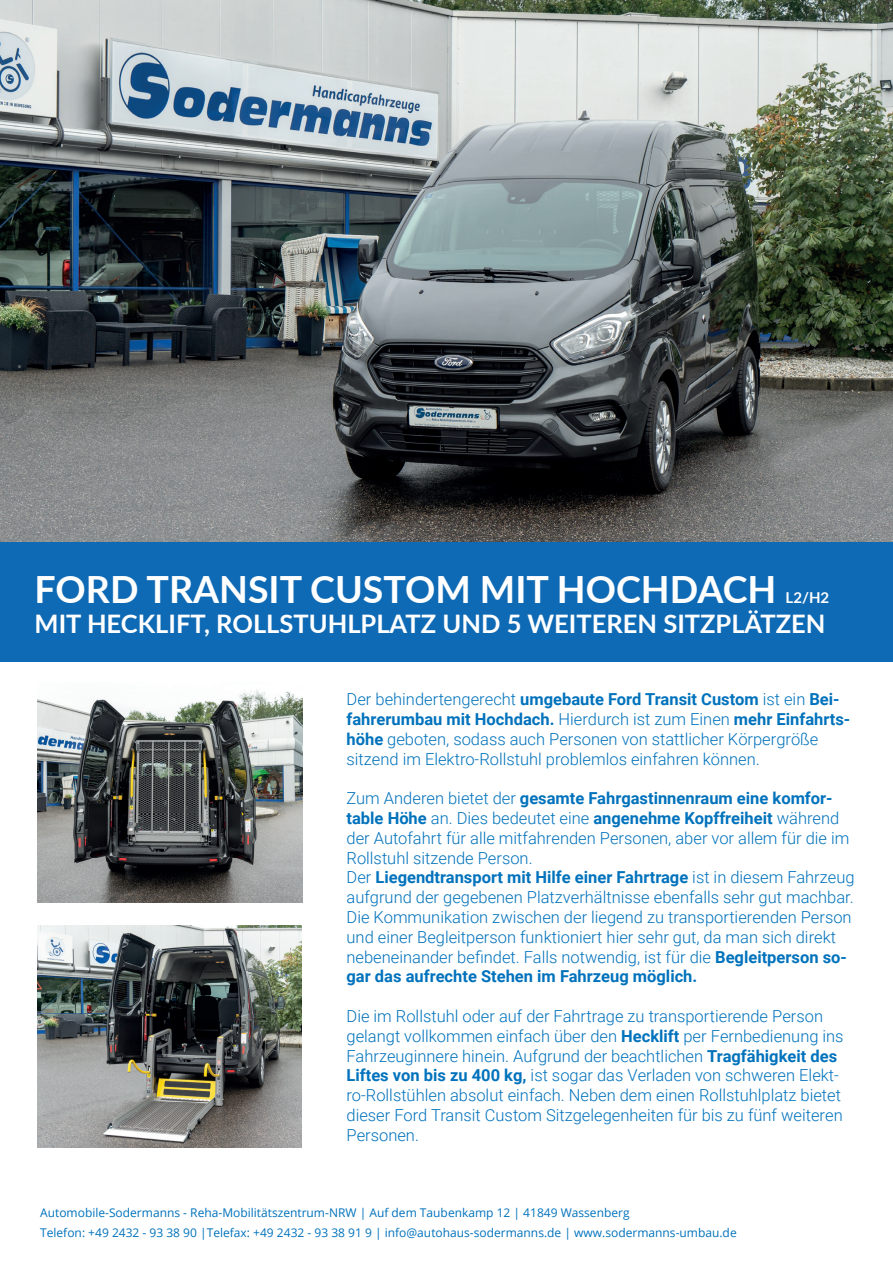
<style>
.page{position:relative;width:893px;height:1263px;background:#fff}
.page>*{position:absolute;margin:0;border:0;box-sizing:border-box;transform-origin:0 0}
.t1{font:700 37.5px "Lato";color:#fff}
.t2{font:700 25.5px "Lato";color:#fff}
.t3{font:300 16.5px/19.8px "Roboto";color:#0072bc}
.t4{font:700 15px "Lato";color:#fff}
.t5{font:12px/19.8px "Open Sans";color:#0072bc}
.s1{font-weight:700}
</style>
<div class="page">
<img style="left:0;top:0;width:893px;height:542px">
<div style="left:0;top:542px;width:893px;height:119px;background:#0f6ab5"></div>
<img style="left:38px;top:690px;width:264px;height:212px">
<img style="left:37px;top:926px;width:264px;height:221px">
<h1 class="t1" style="left:35px;top:561px;width:743px">FORD TRANSIT CUSTOM MIT HOCHDACH</h1>
<p class="t4" style="left:786px;top:586px;width:45px">L2/H2</p>
<h2 class="t2" style="left:35px;top:605px;width:792px">MIT HECKLIFT, ROLLSTUHLPLATZ UND 5 WEITEREN SITZPLÄTZEN</h2>
<p class="t3" style="left:347px;top:689px;width:505px">Der behindertengerecht <span class="s1">umgebaute Ford Transit Custom</span> ist ein <span class="s1">Bei&shy;fahrerumbau mit Hochdach.</span> Hierdurch ist zum Einen <span class="s1">mehr Einfahrts&shy;höhe</span> geboten, sodass auch Personen von stattlicher Körpergröße sitzend im Elektro-Rollstuhl problemlos einfahren können.</p>
<p class="t3" style="left:347px;top:788px;width:509px">Zum Anderen bietet der <span class="s1">gesamte Fahrgastinnenraum eine komfor&shy;table Höhe</span> an. Dies bedeutet eine <span class="s1">angenehme Kopffreiheit</span> während der Autofahrt für alle mitfahrenden Personen, aber vor allem für die im Rollstuhl sitzende Person.<br>Der <span class="s1">Liegendtransport mit Hilfe einer Fahrtrage</span> ist in diesem Fahrzeug aufgrund der gegebenen Platzverhältnisse ebenfalls sehr gut machbar.<br>Die Kommunikation zwischen der liegend zu transportierenden Person und einer Begleitperson funktioniert hier sehr gut, da man sich direkt nebeneinander befindet. Falls notwendig, ist für die <span class="s1">Begleitperson so&shy;gar das aufrechte Stehen im Fahrzeug möglich.</span></p>
<p class="t3" style="left:347px;top:1005px;width:499px">Die im Rollstuhl oder auf der Fahrtrage zu transportierende Person gelangt vollkommen einfach über den <span class="s1">Hecklift</span> per Fernbedienung ins Fahrzeuginnere hinein. Aufgrund der beachtlichen <span class="s1">Tragfähigkeit des Liftes von bis zu 400 kg,</span> ist sogar das Verladen von schweren Elekt&shy;ro-Rollstühlen absolut einfach. Neben dem einen Rollstuhlplatz bietet dieser Ford Transit Custom Sitzgelegenheiten für bis zu fünf weiteren Personen.</p>
<p class="t5" style="left:40px;top:1202px;width:698px">Automobile-Sodermanns - Reha-Mobilitätszentrum-NRW | Auf dem Taubenkamp 12 | 41849 Wassenberg<br>Telefon: +49 2432 - 93 38 90 |Telefax: +49 2432 - 93 38 91 9 | info@autohaus-sodermanns.de | www.sodermanns-umbau.de</p>
</div>
